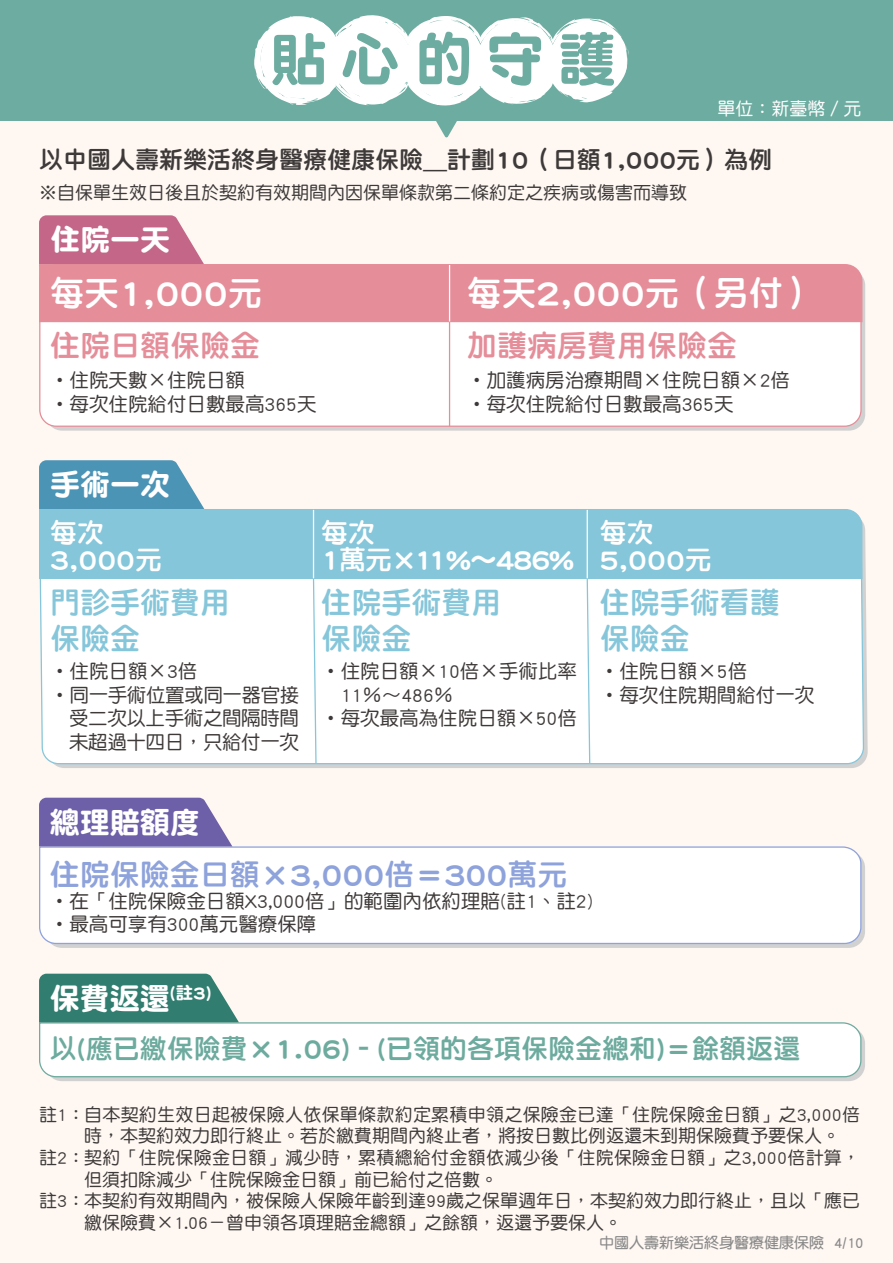
<style>
.page{position:relative;width:893px;height:1263px;background:#fef7f2}
.page>*{position:absolute;margin:0;border:0;box-sizing:border-box;transform-origin:0 0}
.t1{font:58.5px "DF Yuan Std W9";letter-spacing:.23em;color:#6daca0}
.t2{font:34.5px "DF Yuan Std W8";color:#fff}
.t3{font:30px/36px "DF Yuan Std W8";color:#85c6da}
.t4{font:30px "DF Yuan Std W9";color:#fff}
.t5{font:30px "DF Yuan Std W8";color:#8ea2db}
.t6{font:30px "DF Yuan Std W8";color:#e58e9a}
.t7{font:27px "DF Yuan Std W8";color:#6dab9e}
.t8{font:27px/27px "DF Yuan Std W8";color:#fff}
.t9{font:27px/27px "DF Yuan Std W8";letter-spacing:-.04em;color:#fff}
.t10{font:24px "DF Yuan Std W8";color:#3e3a39}
.t11{font:19.5px/23.4px "DF Yuan Std W5";color:#3e3a39}
.t12{font:19.5px "DF Yuan Std W5";letter-spacing:-.02em;color:#3e3a39}
.t13{font:18px "DF Yuan Std W5";color:#3e3a39}
.t14{font:18px "DF Yuan Std W5";color:#fff}
.t15{font:15px "DF Yuan Std W7";color:#898989}
</style>
<div class="page">
<div style="left:0;top:0;width:893px;height:120px;background:#6daca0"></div>
<svg style="left:433px;top:120px;width:27px;height:18px"></svg>
<svg style="left:254px;top:15px;width:375px;height:91px"></svg>
<div style="left:46px;top:269px;width:819px;height:162px;background:linear-gradient(to right,#d1d1d1,#d1d1d1);border-radius:16px"></div>
<div style="left:40px;top:265px;width:821px;height:161px;background:#fff;border-radius:17px"></div>
<div style="left:39px;top:264px;width:824px;height:59px;background:#e58e9a"></div>
<svg style="left:39px;top:215px;width:165px;height:49px;background:#c87492"></svg>
<hr style="left:449px;top:305px;width:1px;height:121px;background:#e58e9a">
<hr style="left:449px;top:265px;width:1px;height:56px;background:#fff">
<div style="left:39px;top:523px;width:826px;height:242px;background:#fff"></div>
<div style="left:39px;top:508px;width:824px;height:72px;background:#85c6da"></div>
<svg style="left:39px;top:460px;width:165px;height:49px;background:#5c9dba"></svg>
<svg style="left:312px;top:577px;width:5px;height:188px"></svg>
<hr style="left:313px;top:510px;width:1px;height:68px;background:#fff">
<svg style="left:586px;top:577px;width:5px;height:188px"></svg>
<hr style="left:587px;top:510px;width:1px;height:68px;background:#fff">
<div style="left:46px;top:851px;width:819px;height:97px;background:#d1d1d1;border-radius:16px"></div>
<div style="left:39px;top:846px;width:823px;height:99px;background:#fff"></div>
<svg style="left:39px;top:798px;width:193px;height:48px;background:#786bad"></svg>
<div style="left:46px;top:1027px;width:819px;height:54px;background:#d1d1d1;border-radius:16px"></div>
<svg style="left:51px;top:1033px;width:811px;height:45px"></svg>
<svg style="left:39px;top:974px;width:822px;height:103px"></svg>
<h1 class="t1" style="left:270px;top:27px;width:348px">貼心的守護</h1>
<p class="t14" style="left:717px;top:99px;width:146px">單位：新臺幣／元</p>
<h3 class="t10" style="left:39px;top:146px;width:735px">以中國人壽新樂活終身醫療健康保險＿計劃10（日額1,000元）為例</h3>
<p class="t13" style="left:39px;top:183px;width:649px">※自保單生效日後且於契約有效期間內因保單條款第二條約定之疾病或傷害而導致</p>
<h3 class="t4" style="left:50px;top:223px;width:121px">住院一天</h3>
<h2 class="t2" style="left:50px;top:274px;width:214px">每天1,000元</h2>
<h3 class="t6" style="left:50px;top:329px;width:211px">住院日額保險金</h3>
<h3 class="t6" style="left:467px;top:329px;width:271px">加護病房費用保險金</h3>
<p class="t11" style="left:50px;top:368px;width:268px">‧住院天數×住院日額<br>‧每次住院給付日數最高365天</p>
<p class="t11" style="left:467px;top:368px;width:324px">‧加護病房治療期間×住院日額×2倍‧每次住院給付日數最高365天</p>
<h2 class="t2" style="left:467px;top:274px;width:352px">每天2,000元（另付）</h2>
<h3 class="t4" style="left:50px;top:468px;width:121px">手術一次</h3>
<h3 class="t8" style="left:50px;top:518px;width:114px">每次<br>3,000元</h3>
<h3 class="t9" style="left:321px;top:518px;width:254px">每次<br>1萬元×11%∼486%</h3>
<h3 class="t8" style="left:600px;top:518px;width:114px">每次<br>5,000元</h3>
<h3 class="t3" style="left:50px;top:583px;width:181px">門診手術費用保險金</h3>
<h3 class="t3" style="left:321px;top:583px;width:182px">住院手術費用保險金</h3>
<p class="t11" style="left:50px;top:659px;width:149px">‧住院日額×3倍</p>
<p class="t12" style="left:50px;top:684px;width:251px">‧同一手術位置或同一器官接</p>
<p class="t12" style="left:69px;top:708px;width:231px">受二次以上手術之間隔時間</p>
<p class="t12" style="left:69px;top:731px;width:231px">未超過十四日，只給付一次</p>
<p class="t11" style="left:321px;top:659px;width:257px">‧住院日額×10倍×手術比率</p>
<p class="t11" style="left:341px;top:683px;width:114px">11％∼486％</p>
<p class="t11" style="left:321px;top:706px;width:257px">‧每次最高為住院日額×50倍</p>
<h3 class="t3" style="left:600px;top:583px;width:182px">住院手術看護保險金</h3>
<p class="t11" style="left:600px;top:659px;width:216px">‧住院日額×5倍<br>‧每次住院期間給付一次</p>
<h3 class="t4" style="left:50px;top:806px;width:152px">總理賠額度</h3>
<h3 class="t5" style="left:50px;top:858px;width:519px">住院保險金日額×3,000倍＝300萬元</h3>
<p class="t11" style="left:50px;top:889px;width:545px">‧在「住院保險金日額X3,000倍」的範圍內依約理賠(註1、註2) ‧最高可享有300萬元醫療保障</p>
<h3 class="t4" style="left:50px;top:981px;width:163px">保費返還<sup>(註3)</sup></h3>
<h3 class="t7" style="left:50px;top:1033px;width:752px">以(應已繳保險費×1.06)–(已領的各項保險金總和)＝餘額返還</h3>
<p class="t13" style="left:39px;top:1104px;width:823px">註1：自本契約生效日起被保險人依保單條款約定累積申領之保險金已達「住院保險金日額」之3,000倍</p>
<p class="t13" style="left:84px;top:1126px;width:757px">時，本契約效力即行終止。若於繳費期間內終止者，將按日數比例返還未到期保險費予要保人。</p>
<p class="t13" style="left:39px;top:1148px;width:823px">註2：契約「住院保險金日額」減少時，累積總給付金額依減少後「住院保險金日額」之3,000倍計算，</p>
<p class="t13" style="left:84px;top:1169px;width:415px">但須扣除減少「住院保險金日額」前已給付之倍數。</p>
<p class="t13" style="left:39px;top:1191px;width:823px">註3：本契約有效期間內，被保險人保險年齡到達99歲之保單週年日，本契約效力即行終止，且以「應已</p>
<p class="t13" style="left:84px;top:1212px;width:540px">繳保險費×1.06－曾申領各項理賠金總額」之餘額，返還予要保人。</p>
<p class="t15" style="left:599px;top:1234px;width:266px">中國人壽新樂活終身醫療健康保險 4/10</p>
</div>
